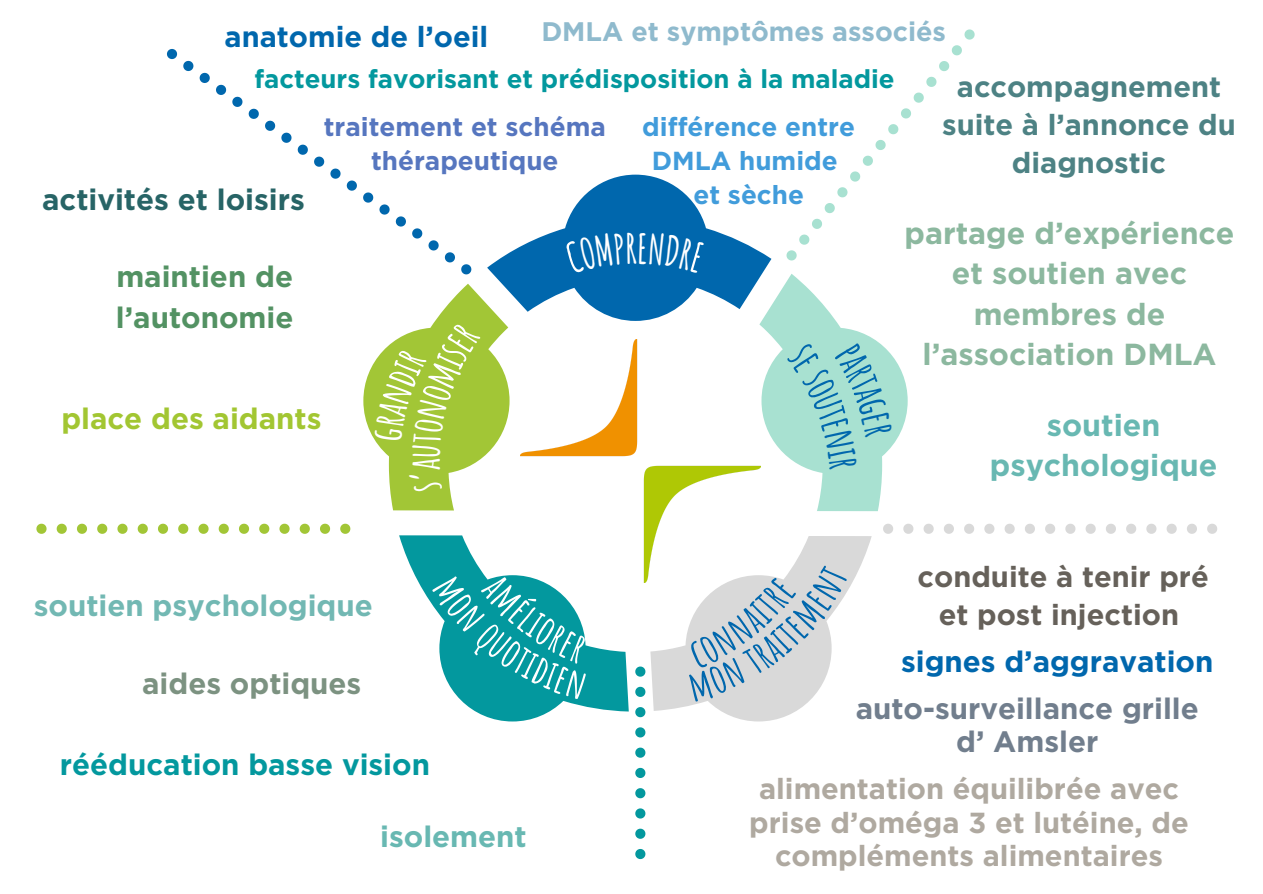
<style>
.page{position:relative;width:1263px;height:894px;background:#fff}
.page>*{position:absolute;margin:0;border:0;box-sizing:border-box;transform-origin:0 0}
.t1{font:700 30.3px/40.5px "Gotham";color:#8cb89f;text-align:center}
.t2{font:700 30.3px/40.5px "Gotham";color:#68b8b2;text-align:center}
.t3{font:700 29.4px/32.7px "Gotham";color:#717e8d;text-align:center}
.t4{font:700 29.4px "Gotham";color:#03989e}
.t5{font:700 29.4px/40.7px "Gotham";color:#539263}
.t6{font:700 29.4px "Gotham";color:#72b8b3}
.t7{font:700 29.4px "Gotham";color:#0067ad}
.t8{font:700 29.4px "Gotham";color:#276466}
.t9{font:700 29.4px "Gotham";color:#a2c632}
.t10{font:700 29.4px "Gotham";color:#7c9281}
.t11{font:700 29.4px "Gotham";color:#68b8b2}
.t12{font:700 28.95px/33.8px "Gotham";color:#afa9a0;text-align:center}
.t13{font:700 28.95px/38.2px "Gotham";color:#4d8284;text-align:center}
.t14{font:700 28.95px/38.2px "Gotham";color:#66615a;text-align:center}
.t15{font:700 28.95px "Gotham";color:#0067ad}
.t16{font:700 26.85px "Gotham";color:#8fbacd}
.t17{font:700 26.1px/34px "Gotham";color:#419cdb;text-align:center}
.t18{font:700 26.1px/34.3px "Gotham";color:#5676bf;text-align:center}
.t19{font:700 25.8px "Gotham";color:#03989e}
</style>
<div class="page">
<svg style="left:167px;top:49px;width:190px;height:142px"></svg>
<svg style="left:36px;top:523px;width:314px;height:10px"></svg>
<svg style="left:883px;top:523px;width:334px;height:10px"></svg>
<svg style="left:851px;top:29px;width:124px;height:145px"></svg>
<img style="left:643px;top:511px;width:22px;height:25px">
<svg style="left:399px;top:535px;width:230px;height:186px"></svg>
<svg style="left:363px;top:174px;width:545px;height:337px"></svg>
<svg style="left:635px;top:536px;width:237px;height:322px"></svg>
<p class="t15" style="left:225px;top:19px;width:265px">anatomie de l’oeil</p>
<p class="t16" style="left:541px;top:15px;width:406px">DMLA et symptômes associés</p>
<p class="t19" style="left:254px;top:64px;width:642px">facteurs favorisant et prédisposition à la maladie</p>
<p class="t18" style="left:324px;top:109px;width:284px">traitement et schéma thérapeutique</p>
<p class="t17" style="left:642px;top:109px;width:214px">différence entre<br>DMLA humide et sèche</p>
<p class="t8" style="left:42px;top:181px;width:264px">activités et loisirs</p>
<p class="t5" style="left:116px;top:256px;width:179px">maintien de l’autonomie</p>
<p class="t13" style="left:942px;top:67px;width:295px">accompagnement suite à l’annonce du diagnostic</p>
<p class="t1" style="left:904px;top:212px;width:332px">partage d’expérience et soutien avec membres de l’association DMLA</p>
<p class="t9" style="left:61px;top:400px;width:262px">place des aidants</p>
<p class="t2" style="left:990px;top:404px;width:229px">soutien psychologique</p>
<p class="t6" style="left:34px;top:587px;width:341px">soutien psychologique</p>
<p class="t14" style="left:918px;top:557px;width:293px">conduite à tenir pré et post injection</p>
<p class="t10" style="left:142px;top:665px;width:221px">aides optiques</p>
<p class="t4" style="left:60px;top:746px;width:372px">rééducation basse vision</p>
<p class="t11" style="left:380px;top:818px;width:148px">isolement</p>
<p class="t7" style="left:901px;top:643px;width:314px">signes d’aggravation</p>
<p class="t3" style="left:856px;top:692px;width:345px">auto-surveillance grille d’ Amsler</p>
<p class="t12" style="left:749px;top:771px;width:441px">alimentation équilibrée avec prise d’oméga 3 et lutéine, de compléments alimentaires</p>
</div>
